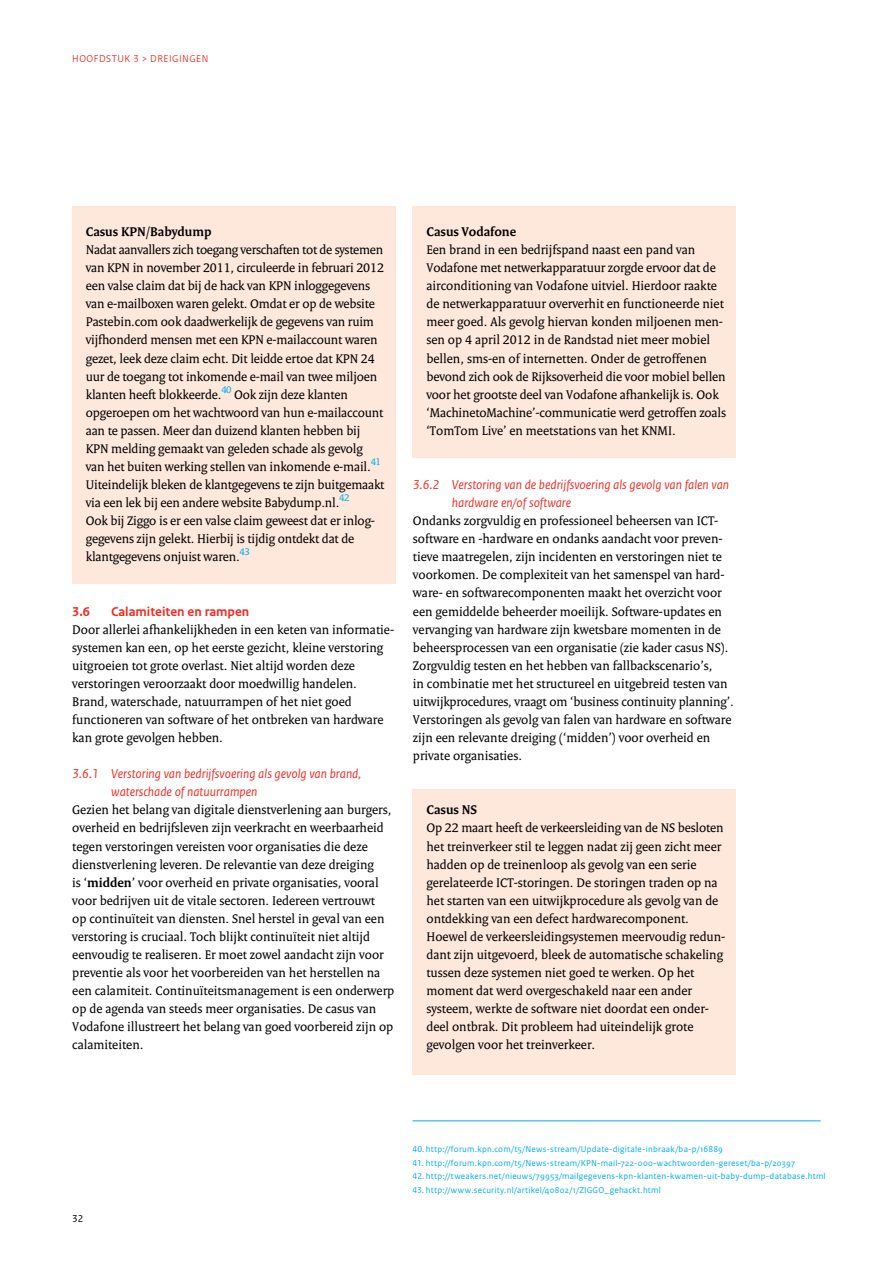
<style>
.page{position:relative;width:893px;height:1263px;background:#fff}
.page>*{position:absolute;margin:0;border:0;box-sizing:border-box;transform-origin:0 0}
.t1{font:13.5px/18px "Rijksoverheid Serif";color:#000}
.t2{font:italic 13.5px/18px "Rijksoverheid Sans Text";color:#ee2d24}
.t3{font:700 13.5px "Rijksoverheid Serif";color:#000}
.t4{font:700 13.5px "Rijksoverheid Sans Text";color:#ee2d24}
.t5{font:10.5px "Rijksoverheid Sans Heading";letter-spacing:.05em;color:#ee2d24}
.t6{font:10.5px "Rijksoverheid Sans Text";color:#000}
.t7{font:9px "Rijksoverheid Sans Text";letter-spacing:.025em;color:#00adef}
.s1{font-weight:700}
</style>
<div class="page">
<div style="left:412px;top:789px;width:324px;height:286px;background:#fee8dc"></div>
<div style="left:72px;top:206px;width:323px;height:377px;background:#fee8dc"></div>
<div style="left:412px;top:206px;width:324px;height:252px;background:#fee8dc"></div>
<hr style="left:412px;top:1120px;width:409px;height:1px;background:#00adef">
<p class="t5" style="left:72px;top:53px;width:8px">HOO</p>
<p class="t5" style="left:94px;top:53px;width:114px">FDSTU K 3 &gt; DREIGINGEN</p>
<p class="t3" style="left:86px;top:223px;width:127px">Casus KPN/Babydump</p>
<p class="t1" style="left:86px;top:241px;width:300px">Nadat aanvallers zich toegang verschaften tot de systemen van KPN in november 2011, circuleerde in februari 2012 een valse claim dat bij de hack van KPN inloggegevens van e-mailboxen waren gelekt. Omdat er op de website Pastebin.com ook daadwerkelijk de gegevens van ruim vijfhonderd mensen met een KPN e-mailaccount waren gezet, leek deze claim echt. Dit leidde ertoe dat KPN 24 uur de toegang tot inkomende e-mail van twee miljoen klanten heeft blokkeerde.<sup>40</sup> Ook zijn deze klanten opgeroepen om het wachtwoord van hun e-mailaccount aan te passen. Meer dan duizend klanten hebben bij KPN melding gemaakt van geleden schade als gevolg van het buiten werking stellen van inkomende e-mail.<sup>41<br></sup>Uiteindelijk bleken de klantgegevens te zijn buitgemaakt via een lek bij een andere website Babydump.nl.<sup>42<br></sup>Ook bij Ziggo is er een valse claim geweest dat er inlog&shy;gegevens zijn gelekt. Hierbij is tijdig ontdekt dat de klantgegevens onjuist waren.<sup>43</sup></p>
<p class="t4" style="left:72px;top:603px;width:19px">3.6</p>
<p class="t4" style="left:111px;top:603px;width:140px">Calamiteiten en rampen</p>
<p class="t1" style="left:72px;top:620px;width:323px">Door allerlei afhankelijkheden in een keten van informatie&shy;systemen kan een, op het eerste gezicht, kleine verstoring uitgroeien tot grote overlast. Niet altijd worden deze verstoringen veroorzaakt door moedwillig handelen.<br>Brand, waterschade, natuurrampen of het niet goed functioneren van software of het ontbreken van hardware kan grote gevolgen hebben.</p>
<p class="t2" style="left:111px;top:765px;width:251px;text-indent:-39px">3.6.1 Verstoring van bedrijfsvoering als gevolg van brand, waterschade of natuurrampen</p>
<p class="t1" style="left:72px;top:801px;width:324px">Gezien het belang van digitale dienstverlening aan burgers, overheid en bedrijfsleven zijn veerkracht en weerbaarheid tegen verstoringen vereisten voor organisaties die deze dienstverlening leveren. De relevantie van deze dreiging<br>is ‘<span class="s1">midden</span>’ voor overheid en private organisaties, vooral voor bedrijven uit de vitale sectoren. Iedereen vertrouwt<br>op continuïteit van diensten. Snel herstel in geval van een verstoring is cruciaal. Toch blijkt continuïteit niet altijd eenvoudig te realiseren. Er moet zowel aandacht zijn voor preventie als voor het voorbereiden van het herstellen na een calamiteit. Continuïteitsmanagement is een onderwerp op de agenda van steeds meer organisaties. De casus van Vodafone illustreert het belang van goed voorbereid zijn op calamiteiten.</p>
<p class="t3" style="left:426px;top:223px;width:91px">Casus Vodafone</p>
<p class="t1" style="left:426px;top:241px;width:301px">Een brand in een bedrijfspand naast een pand van Vodafone met netwerkapparatuur zorgde ervoor dat de airconditioning van Vodafone uitviel. Hierdoor raakte de netwerkapparatuur oververhit en functioneerde niet meer goed. Als gevolg hiervan konden miljoenen men&shy;sen op 4 april 2012 in de Randstad niet meer mobiel bellen, sms-en of internetten. Onder de getroffenen bevond zich ook de Rijksoverheid die voor mobiel bellen voor het grootste deel van Vodafone afhankelijk is. Ook ‘MachinetoMachine’-communicatie werd getroffen zoals ‘TomTom Live’ en meetstations van het KNMI.</p>
<p class="t2" style="left:452px;top:476px;width:279px;text-indent:-39px">3.6.2 Verstoring van de bedrijfsvoering als gevolg van falen van hardware en/of software</p>
<p class="t1" style="left:413px;top:512px;width:322px">Ondanks zorgvuldig en professioneel beheersen van ICT&shy;software en -hardware en ondanks aandacht voor preven&shy;tieve maatregelen, zijn incidenten en verstoringen niet te voorkomen. De complexiteit van het samenspel van hard&shy;ware- en softwarecomponenten maakt het overzicht voor een gemiddelde beheerder moeilijk. Software-updates en vervanging van hardware zijn kwetsbare momenten in de beheersprocessen van een organisatie (zie kader casus NS).<br>Zorgvuldig testen en het hebben van fallbackscenario’s,<br>in combinatie met het structureel en uitgebreid testen van uitwijkprocedures, vraagt om ‘business continuity planning’.<br>Verstoringen als gevolg van falen van hardware en software zijn een relevante dreiging (‘midden’) voor overheid en private organisaties.</p>
<p class="t3" style="left:426px;top:802px;width:52px">Casus NS</p>
<p class="t1" style="left:426px;top:819px;width:300px">Op 22 maart heeft de verkeersleiding van de NS besloten het treinverkeer stil te leggen nadat zij geen zicht meer hadden op de treinenloop als gevolg van een serie gerela-teerde ICT-storingen. De storingen traden op na het starten van een uitwijkprocedure als gevolg van de ontdekking van een defect hardwarecomponent.<br>Hoewel de verkeersleidingsystemen meervoudig redun&shy;dant zijn uitgevoerd, bleek de automatische schakeling tussen deze systemen niet goed te werken. Op het moment dat werd overgeschakeld naar een ander systeem, werkte de software niet doordat een onder&shy;deel ontbrak. Dit probleem had uiteindelijk grote gevolgen voor het treinverkeer.</p>
<p class="t6" style="left:72px;top:1213px;width:6px">32</p>
<p class="t7" style="left:412px;top:1144px;width:312px">40. http://forum.kpn.com/t5/News-stream/Update-digitale-inbraak/ba-p/16889</p>
<p class="t7" style="left:412px;top:1157px;width:384px">41. http://forum.kpn.com/t5/News-stream/KPN-mail-722-000-wachtwoorden-gereset/ba-p/20397</p>
<p class="t7" style="left:412px;top:1171px;width:415px">42. http://tweakers.net/nieuws/79953/mailgegevens-kpn-klanten-kwamen-uit-baby-dump-database.html</p>
<p class="t7" style="left:412px;top:1184px;width:250px">43. http://www.security.nl/artikel/40802/1/ZIGGO_gehackt.html</p>
</div>
